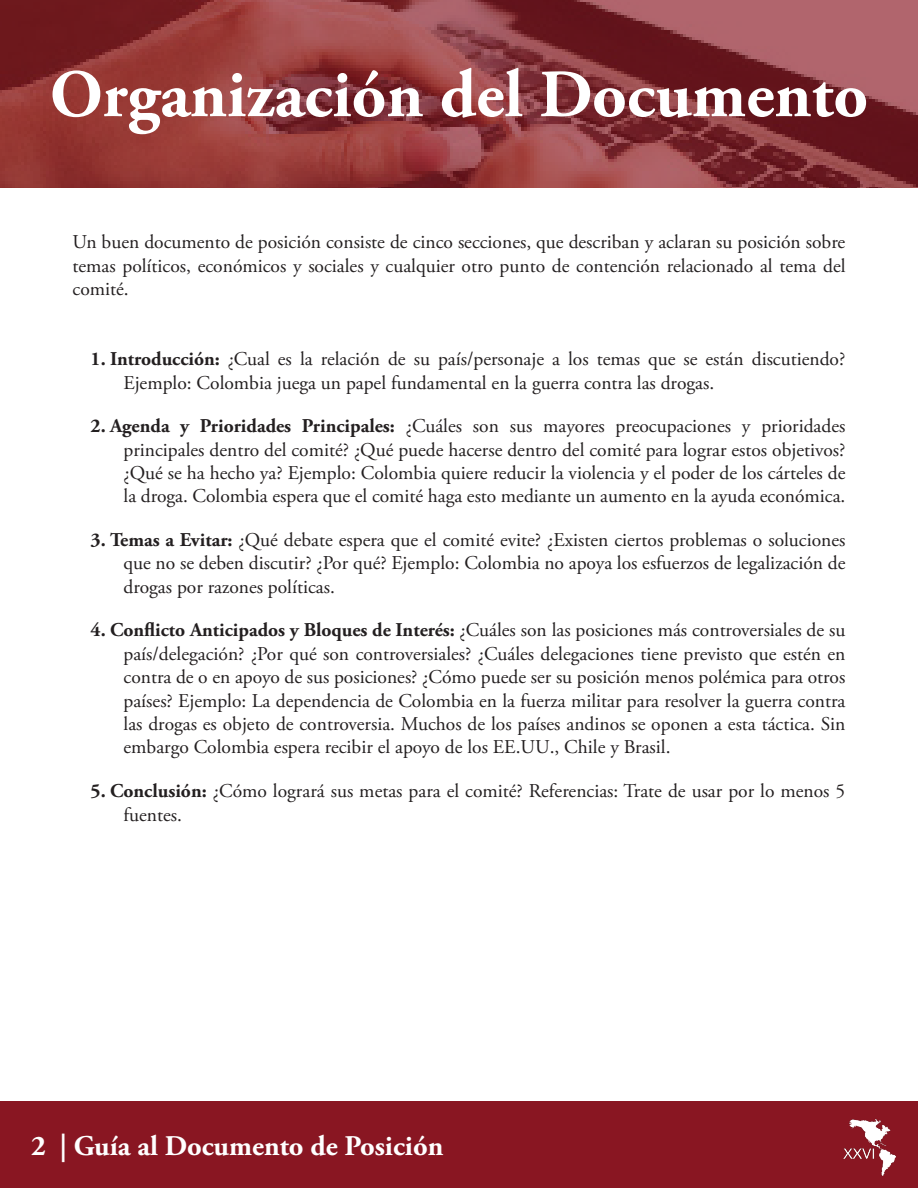
<style>
.page{position:relative;width:918px;height:1188px;background:#fff}
.page>*{position:absolute;margin:0;border:0;box-sizing:border-box;transform-origin:0 0}
.t1{font:700 67.5px "Adobe Garamond Pro";color:#fff}
.t2{font:700 28.5px "Adobe Garamond Pro";color:#fff}
.t3{font:19.5px/23.4px "Adobe Garamond Pro";color:#231f20;text-align:justify}
.s1{font-weight:700}
</style>
<div class="page">
<div style="left:0;top:1102px;width:918px;height:86px;background:#891622"></div>
<img style="left:843px;top:1119px;width:53px;height:57px">
<svg style="left:0;top:0;width:918px;height:188px;background:#8d3a3d"></svg>
<p class="t1" style="left:50px;top:55px;width:820px">Organización del Documento</p>
<p class="t3" style="left:73px;top:231px;width:774px">Un buen documento de posición consiste de cinco secciones, que describan y aclaran su posición sobre temas políticos, económicos y sociales y cualquier otro punto de contención relacionado al tema del comité.</p>
<p class="t3" style="left:124px;top:348px;width:723px;text-indent:-33px"><span class="s1">1. Introducción:</span> ¿Cual es la relación de su país/personaje a los temas que se están discutiendo?<br>Ejemplo: Colombia juega un papel fundamental en la guerra contra las drogas.</p>
<p class="t3" style="left:124px;top:415px;width:723px;text-indent:-33px"><span class="s1">2. Agenda y Prioridades Principales:</span> ¿Cuáles son sus mayores preocupaciones y prioridades principales dentro del comité? ¿Qué puede hacerse dentro del comité para lograr estos objetivos? ¿Qué se ha hecho ya? Ejemplo: Colombia quiere reducir la violencia y el poder de los cárteles de la droga. Colombia espera que el comité haga esto mediante un aumento en la ayuda económica.</p>
<p class="t3" style="left:124px;top:529px;width:723px;text-indent:-33px"><span class="s1">3. Temas a Evitar:</span> ¿Qué debate espera que el comité evite? ¿Existen ciertos problemas o soluciones que no se deben discutir? ¿Por qué? Ejemplo: Colombia no apoya los esfuerzos de legalización de drogas por razones políticas.</p>
<p class="t3" style="left:124px;top:619px;width:723px;text-indent:-33px"><span class="s1">4. Conflicto Anticipados y Bloques de Interés:</span> ¿Cuáles son las posiciones más controversiales de su país/delegación? ¿Por qué son controversiales? ¿Cuáles delegaciones tiene previsto que estén en contra de o en apoyo de sus posiciones? ¿Cómo puede ser su posición menos polémica para otros países? Ejemplo: La dependencia de Colombia en la fuerza militar para resolver la guerra contra las drogas es objeto de controversia. Muchos de los países andinos se oponen a esta táctica. Sin embargo Colombia espera recibir el apoyo de los EE.UU., Chile y Brasil.</p>
<p class="t3" style="left:124px;top:780px;width:723px;text-indent:-33px"><span class="s1">5. Conclusión:</span> ¿Cómo logrará sus metas para el comité? Referencias: Trate de usar por lo menos 5 fuentes.</p>
<h2 class="t2" style="left:31px;top:1129px;width:414px">2 | Guía al Documento de Posición</h2>
</div>
